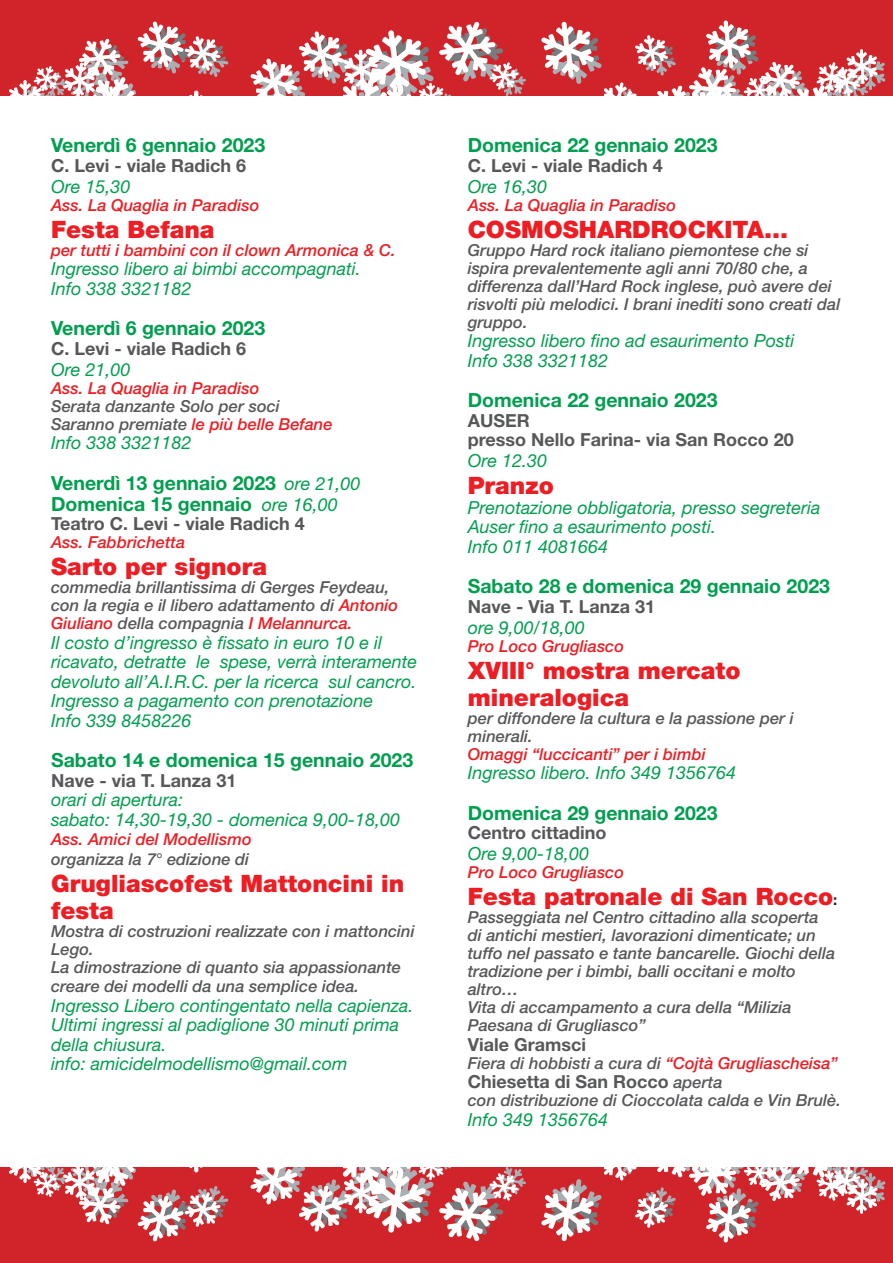
<style>
.page{position:relative;width:893px;height:1263px;background:#fff}
.page>*{position:absolute;margin:0;border:0;box-sizing:border-box;transform-origin:0 0}
.t1{font:900 24px/27px "Helvetica Neue LT Std";color:#ee1d23}
.t2{font:700 19.5px/21px "Helvetica Neue LT Std";color:#009f4f}
.t3{font:italic 18px/19.5px "Helvetica Neue LT Std";color:#009f4f}
.t4{font:700 18px/19.5px "Helvetica Neue LT Std";color:#57585a}
.t5{font:italic 500 16.5px/18px "Helvetica Neue LT Std";color:#57585a}
.t6{font:italic 500 16.5px "Helvetica Neue LT Std";color:#ee1d23}
.s1{color:#ee1d23}
.s2{font-weight:400;font-style:italic;font-size:18px}
.s3{font-weight:700;font-size:15px;color:#231f20}
.s4{font-weight:500;font-style:italic;font-size:16.5px}
</style>
<div class="page">
<div style="left:0;top:0;width:893px;height:95px;background:#d1232a"></div>
<svg style="left:9px;top:21px;width:219px;height:74px"></svg>
<svg style="left:250px;top:22px;width:276px;height:73px"></svg>
<svg style="left:541px;top:20px;width:345px;height:75px"></svg>
<div style="left:0;top:1167px;width:893px;height:96px;background:#d1232a"></div>
<svg style="left:9px;top:1167px;width:219px;height:74px"></svg>
<svg style="left:250px;top:1167px;width:276px;height:74px"></svg>
<svg style="left:541px;top:1167px;width:345px;height:75px"></svg>
<p class="t2" style="left:51px;top:134px;width:216px">Venerdì 6 gennaio 2023</p>
<p class="t4" style="left:51px;top:155px;width:196px">C. Levi - viale Radich 6</p>
<p class="t3" style="left:51px;top:176px;width:81px">Ore 15,30</p>
<p class="t6" style="left:51px;top:195px;width:210px">Ass. La Quaglia in Paradiso</p>
<h1 class="t1" style="left:51px;top:215px;width:165px">Festa Befana</h1>
<p class="t6" style="left:51px;top:240px;width:346px">per tutti i bambini con il clown Armonica &amp; C.</p>
<p class="t3" style="left:51px;top:259px;width:311px">Ingresso libero ai bimbi accompagnati.<br>Info 338 3321182</p>
<p class="t2" style="left:51px;top:317px;width:216px">Venerdì 6 gennaio 2023</p>
<p class="t4" style="left:51px;top:338px;width:196px">C. Levi - viale Radich 6</p>
<p class="t3" style="left:51px;top:359px;width:81px">Ore 21,00</p>
<p class="t6" style="left:51px;top:378px;width:210px">Ass. La Quaglia in Paradiso</p>
<p class="t5" style="left:51px;top:397px;width:283px">Serata danzante Solo per soci<br>Saranno premiate <span class="s1">le più belle Befane</span></p>
<p class="t3" style="left:51px;top:433px;width:142px">Info 338 3321182</p>
<p class="t2" style="left:51px;top:472px;width:311px">Venerdì 13 gennaio 2023 <span class="s2">ore 21,00<br></span>Domenica 15 gennaio <span class="s2">ore 16,00</span></p>
<p class="t4" style="left:51px;top:514px;width:255px">Teatro C. Levi - viale Radich 4</p>
<p class="t6" style="left:51px;top:532px;width:136px">Ass. Fabbrichetta</p>
<h1 class="t1" style="left:51px;top:553px;width:218px">Sarto per signora</h1>
<p class="t5" style="left:51px;top:578px;width:349px">commedia brillantissima di Gerges Feydeau, con la regia e il libero adattamento di <span class="s1">Antonio<br>Giuliano</span> della compagnia <span class="s1">I Melannurca.</span></p>
<p class="t3" style="left:51px;top:632px;width:368px">Il costo d’ingresso è fissato in euro 10 e il ricavato, detratte le spese, verrà interamente devoluto all’A.I.R.C. per la ricerca sul cancro.<br>Ingresso a pagamento con prenotazione<br>Info 339 8458226</p>
<p class="t2" style="left:51px;top:749px;width:364px">Sabato 14 e domenica 15 gennaio 2023</p>
<p class="t4" style="left:51px;top:770px;width:187px">Nave - via T. Lanza 31</p>
<p class="t3" style="left:51px;top:790px;width:351px">orari di apertura:<br>sabato: 14,30-19,30 - domenica 9,00-18,00</p>
<p class="t6" style="left:51px;top:829px;width:202px">Ass. Amici del Modellismo</p>
<p class="t5" style="left:51px;top:850px;width:200px">organizza la 7° edizione di</p>
<h1 class="t1" style="left:51px;top:869px;width:355px">Grugliascofest Mattoncini in festa</h1>
<p class="t5" style="left:51px;top:922px;width:365px">Mostra di costruzioni realizzate con i mattoncini<br>Lego.<br>La dimostrazione di quanto sia appassionante</p>
<p class="t5" style="left:51px;top:977px;width:310px">creare dei modelli da una semplice idea.</p>
<p class="t3" style="left:51px;top:995px;width:364px">Ingresso Libero contingentato nella capienza.<br>Ultimi ingressi al padiglione 30 minuti prima della chiusura.<br>info: amicidelmodellismo@gmail.com</p>
<p class="t2" style="left:468px;top:134px;width:251px">Domenica 22 gennaio 2023</p>
<p class="t4" style="left:468px;top:155px;width:196px">C. Levi - viale Radich 4</p>
<p class="t3" style="left:468px;top:176px;width:81px">Ore 16,30</p>
<p class="t6" style="left:468px;top:195px;width:210px">Ass. La Quaglia in Paradiso</p>
<h1 class="t1" style="left:468px;top:215px;width:322px">COSMOSHARDROCKITA…</h1>
<p class="t5" style="left:468px;top:241px;width:374px">Gruppo Hard rock italiano piemontese che si ispira prevalentemente agli anni 70/80 che, a differenza dall’Hard Rock inglese, può avere dei risvolti più melodici. I brani inediti sono creati dal gruppo.</p>
<p class="t3" style="left:468px;top:331px;width:328px">Ingresso libero fino ad esaurimento Posti<br>Info 338 3321182</p>
<p class="t2" style="left:468px;top:389px;width:251px">Domenica 22 gennaio 2023</p>
<p class="t4" style="left:468px;top:410px;width:327px">AUSER<br>presso Nello Farina- via San Rocco 20</p>
<p class="t3" style="left:468px;top:451px;width:81px">Ore 12.30</p>
<h1 class="t1" style="left:468px;top:472px;width:88px">Pranzo</h1>
<p class="t3" style="left:468px;top:497px;width:354px">Prenotazione obbligatoria, presso segreteria<br>Auser fino a esaurimento posti.<br>Info 011 4081664</p>
<p class="t2" style="left:468px;top:575px;width:364px">Sabato 28 e domenica 29 gennaio 2023</p>
<p class="t4" style="left:468px;top:596px;width:189px">Nave - Via T. Lanza 31</p>
<p class="t3" style="left:468px;top:617px;width:119px">ore 9,00/18,00</p>
<p class="t6" style="left:468px;top:636px;width:158px">Pro Loco Grugliasco</p>
<h1 class="t1" style="left:468px;top:656px;width:274px">XVIII° mostra mercato mineralogica</h1>
<p class="t5" style="left:468px;top:709px;width:328px">per diffondere la cultura e la passione per i minerali.</p>
<p class="t6" style="left:468px;top:744px;width:240px">Omaggi “luccicanti” per i bimbi</p>
<p class="t3" style="left:468px;top:763px;width:270px">Ingresso libero. Info 349 1356764</p>
<p class="t2" style="left:468px;top:802px;width:251px">Domenica 29 gennaio 2023</p>
<p class="t4" style="left:468px;top:823px;width:140px">Centro cittadino</p>
<p class="t3" style="left:468px;top:844px;width:123px">Ore 9,00-18,00</p>
<p class="t6" style="left:468px;top:862px;width:158px">Pro Loco Grugliasco</p>
<h1 class="t1" style="left:468px;top:883px;width:371px">Festa patronale di San Rocco<span class="s3">:</span></h1>
<p class="t5" style="left:468px;top:908px;width:369px">Passeggiata nel Centro cittadino alla scoperta di antichi mestieri, lavorazioni dimenticate; un tuffo nel passato e tante bancarelle. Giochi della tradizione per i bimbi, balli occitani e molto altro…<br>Vita di accampamento a cura della “Milizia Paesana di Grugliasco”</p>
<p class="t4" style="left:468px;top:1034px;width:120px">Viale Gramsci</p>
<p class="t5" style="left:468px;top:1054px;width:372px">Fiera di hobbisti a cura di <span class="s1">“Cojtà Grugliascheisa”</span></p>
<p class="t4" style="left:468px;top:1072px;width:256px">Chiesetta di San Rocco <span class="s4">aperta</span></p>
<p class="t5" style="left:468px;top:1091px;width:375px">con distribuzione di Cioccolata calda e Vin Brulè.</p>
<p class="t3" style="left:468px;top:1109px;width:142px">Info 349 1356764</p>
</div>
